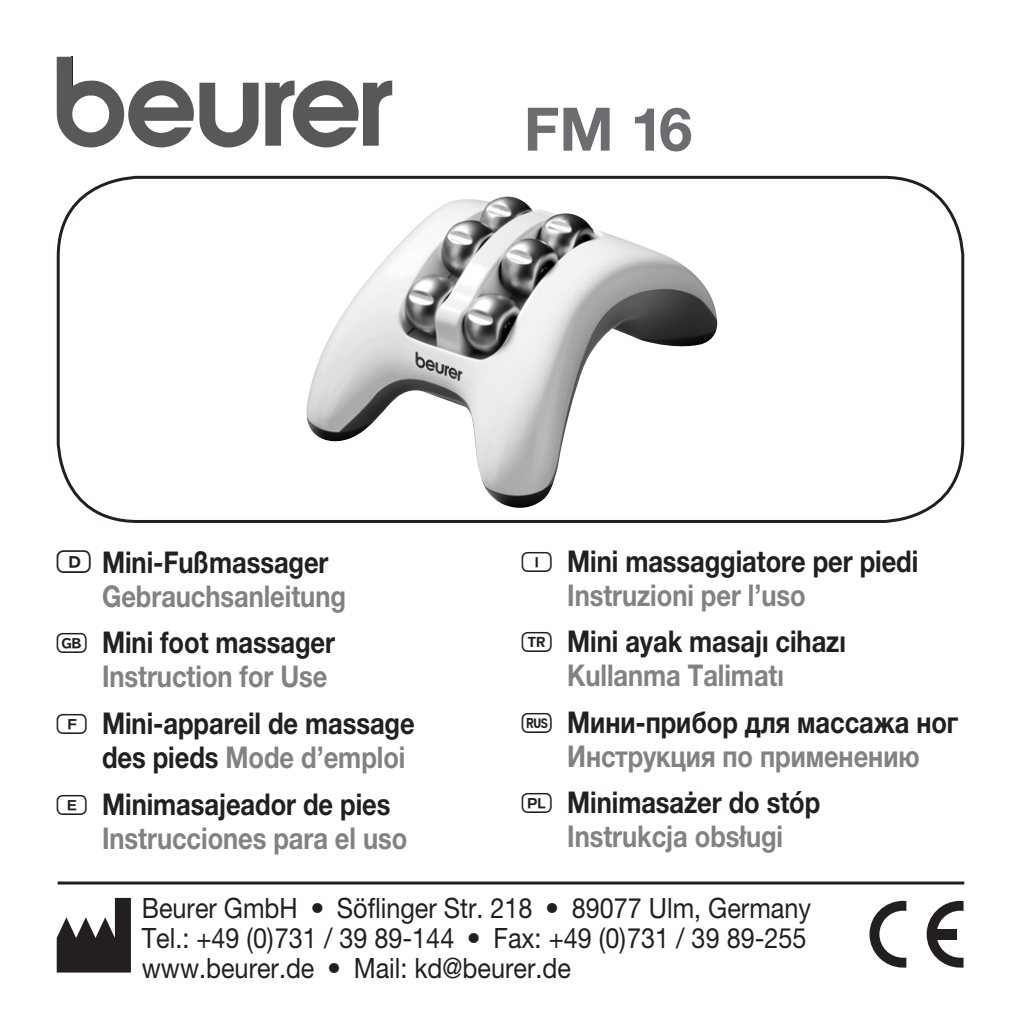
<style>
.page{position:relative;width:1021px;height:1021px;background:#fff}
.page>*{position:absolute;margin:0;border:0;box-sizing:border-box;transform-origin:0 0}
.t1{font:700 60px "Helvetica Neue LT Pro";color:#6c6d70}
.t2{font:700 30px/34px "Helvetica Neue LT Pro";letter-spacing:-.005em;color:#231f20;scale:.85 1}
.t3{font:700 30px/34px "Helvetica Neue LT Pro";letter-spacing:-.005em;color:#808285;scale:.85 1}
.t4{font:700 30px/34px "Helvetica Neue LTW1 G";letter-spacing:-.005em;color:#231f20;text-align:center;scale:.85 1}
.t5{font:28px/30px "Helvetica Neue LT Pro";color:#231f20;scale:.9 1}
.s1{font-family:"Laend Beurer 2012";font-size:34px;color:#231f20}
.s2{color:#231f20}
.s3{font-family:"Laend Beurer 2012";color:#231f20}
.s4{font-family:"Laend Beurer 2012"}
.s5{color:#808285}
</style>
<div class="page">
<svg style="left:57px;top:57px;width:201px;height:90px"></svg>
<svg style="left:265px;top:81px;width:127px;height:66px"></svg>
<div style="left:57px;top:176px;width:907px;height:347px;border:3px solid #231f20;border-radius:79px"></div>
<svg style="left:926px;top:900px;width:37px;height:67px"></svg>
<div style="left:934px;top:929px;width:22px;height:10px;background:#231f20"></div>
<svg style="left:869px;top:900px;width:37px;height:67px"></svg>
<hr style="left:58px;top:881px;width:906px;height:3px;background:#231f20">
<svg style="left:57px;top:897px;width:74px;height:75px"></svg>
<img style="left:306px;top:196px;width:411px;height:312px">
<h1 class="t1" style="left:523px;top:92px;width:170px">FM 16</h1>
<p class="t3" style="left:102px;top:544px;width:288px;text-indent:-45px"><span class="s1">D</span> <span class="s2">Mini-Fußmassager<br></span>Gebrauchsanleitung</p>
<p class="t3" style="left:57px;top:625px;width:329px;text-align:right"><span class="s3">G</span> <span class="s2">Mini foot massager<br></span>Instruction for Use</p>
<p class="t2" style="left:102px;top:705px;width:369px;text-indent:-45px"><span class="s4">F</span> Mini-appareil de massage des pieds <span class="s5">Mode d’emploi</span></p>
<p class="t3" style="left:102px;top:786px;width:360px;text-indent:-45px"><span class="s3">E</span> <span class="s2">Minimasajeador de pies<br></span>Instrucciones para el uso</p>
<p class="t2" style="left:567px;top:543px;width:414px;text-indent:-45px"><span class="s4">I</span> Mini massaggiatore per piedi<br><span class="s5">Instruzioni per l’uso</span></p>
<p class="t2" style="left:522px;top:624px;width:383px;text-align:center"><span class="s4">T</span> Mini ayak masajı cihazı<br><span class="s5">Kullanma Talimatı</span></p>
<p class="t4" style="left:522px;top:705px;width:515px"><span class="s4">r</span> Мини-прибор для массажа ног<br><span class="s5">Инструкция по применению</span></p>
<p class="t2" style="left:522px;top:785px;width:353px;text-align:center"><span class="s4">Q</span> Minimasażer do stóp<br><span class="s5">Instrukcja obsługi</span></p>
<p class="t5" style="left:142px;top:893px;width:745px">Beurer GmbH • Söflinger Str. 218 • 89077 Ulm, Germany<br>Tel.: +49 (0)731 / 39 89-144 • Fax: +49 (0)731 / 39 89-255 www.beurer.de • Mail: kd@beurer.de</p>
</div>
